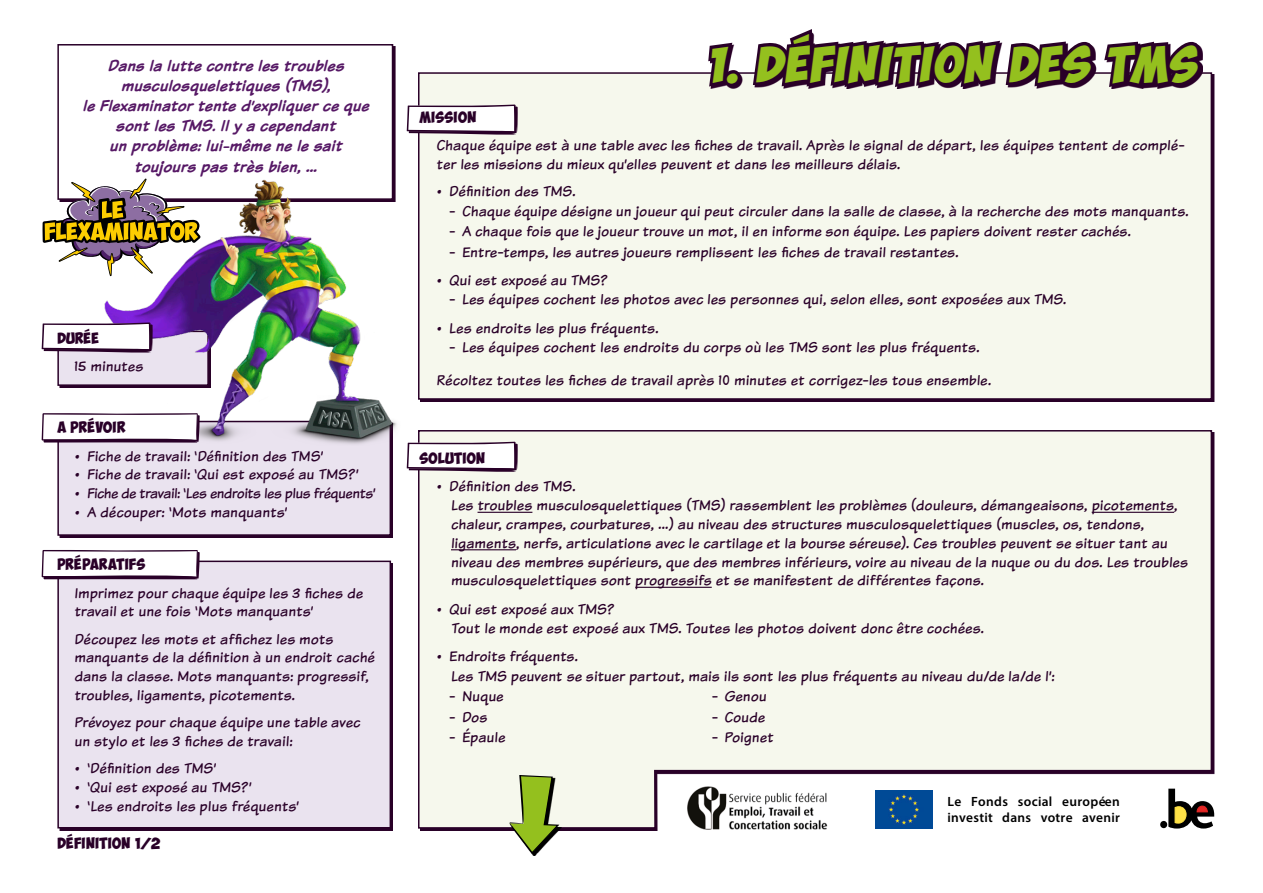
<style>
.page{position:relative;width:1263px;height:893px;background:#fff}
.page>*{position:absolute;margin:0;border:0;box-sizing:border-box;transform-origin:0 0}
.grote_titel{font:36px "Obelix Pro";color:#94c01e}
.inleidende_tekst{font:italic 700 16.8px/20.1px "Komika Text";letter-spacing:.035em;color:#561865;text-align:center}
.doorlopend_tekst_na{font:15px/18.8px "Komika Text";letter-spacing:.02em;color:#290028}
.doorlopende_tekst{font:15px/18.8px "Komika Text";letter-spacing:.02em;color:#290028}
.doorlopend_tekst_na-2{font:15px "Komika Text";letter-spacing:-.015em;color:#290028}
.titel{font:600 13.5px/16.2px "Myriad Pro";letter-spacing:.025em;color:#000}
.titel-2{font:11.25px "Obelix Pro";letter-spacing:.015em;color:#290028}
</style>
<div class="page">
<div style="left:58px;top:331px;width:150px;height:54px;background:#eae3ef"></div>
<div style="left:57px;top:331px;width:152px;height:55px;border:2px solid #290028"></div>
<svg style="left:418px;top:430px;width:795px;height:399px;background:#f3f4eb"></svg>
<div style="left:59px;top:423px;width:334px;height:115px;background:#290028"></div>
<div style="left:58px;top:421px;width:332px;height:114px;background:#eae3ef"></div>
<div style="left:57px;top:421px;width:334px;height:115px;border:2px solid #290028"></div>
<div style="left:419px;top:73px;width:792px;height:326px;background:#f6f8ed"></div>
<div style="left:57px;top:44px;width:336px;height:156px;border:2px solid #290028"></div>
<div style="left:58px;top:561px;width:332px;height:267px;background:#eae3ef"></div>
<div style="left:57px;top:561px;width:334px;height:267px;border:2px solid #290028"></div>
<div style="left:1160px;top:821px;width:7px;height:7px;background:#000;border-radius:50%"></div>
<svg style="left:1168px;top:789px;width:46px;height:39px"></svg>
<img style="left:686px;top:786px;width:144px;height:44px">
<img style="left:876px;top:790px;width:57px;height:38px">
<img style="left:89px;top:178px;width:308px;height:268px">
<svg style="left:43px;top:179px;width:158px;height:97px"></svg>
<svg style="left:42px;top:322px;width:111px;height:31px"></svg>
<svg style="left:407px;top:105px;width:111px;height:30px;background:#d4cdd4"></svg>
<svg style="left:407px;top:442px;width:111px;height:30px"></svg>
<svg style="left:41px;top:413px;width:161px;height:32px"></svg>
<svg style="left:41px;top:550px;width:161px;height:31px"></svg>
<hr style="left:477px;top:512px;width:55px;height:1px;background:#290028">
<hr style="left:1092px;top:512px;width:82px;height:1px;background:#290028">
<hr style="left:451px;top:549px;width:65px;height:1px;background:#290028">
<hr style="left:635px;top:587px;width:77px;height:1px;background:#290028">
<svg style="left:704px;top:29px;width:501px;height:60px"></svg>
<svg style="left:532px;top:777px;width:30px;height:79px"></svg>
<svg style="left:510px;top:775px;width:49px;height:79px;background:#a4b96b"></svg>
<p class="inleidende_tekst" style="left:83px;top:55px;width:287px">Dans la lutte contre les troubles musculosquelettiques (TMS),<br>le Flexaminator tente d’expliquer ce que sont les TMS. Il y a cependant<br>un problème: lui-même ne le sait toujours pas très bien, …</p>
<p class="titel-2" style="left:57px;top:334px;width:43px">DURÉE</p>
<p class="doorlopende_tekst" style="left:74px;top:357px;width:70px">15 minutes</p>
<p class="titel-2" style="left:57px;top:423px;width:69px">A PRÉVOIR</p>
<p class="doorlopend_tekst_na" style="left:75px;top:446px;width:249px">• Fiche de travail: ‘Définition des TMS’</p>
<p class="doorlopend_tekst_na" style="left:75px;top:465px;width:285px">• Fiche de travail: ‘Qui est exposé au TMS?’</p>
<p class="doorlopend_tekst_na-2" style="left:75px;top:484px;width:302px">• Fiche de travail: ‘Les endroits les plus fréquents’</p>
<p class="doorlopend_tekst_na" style="left:75px;top:502px;width:213px">• A découper: ‘Mots manquants’</p>
<p class="titel-2" style="left:57px;top:560px;width:89px">PRÉPARATIFS</p>
<p class="doorlopende_tekst" style="left:74px;top:583px;width:290px">Imprimez pour chaque équipe les 3 fiches de travail et une fois ‘Mots manquants’</p>
<p class="doorlopende_tekst" style="left:74px;top:629px;width:302px">Découpez les mots et affichez les mots manquants de la définition à un endroit caché dans la classe. Mots manquants: progressif, troubles, ligaments, picotements.</p>
<p class="doorlopende_tekst" style="left:74px;top:713px;width:287px">Prévoyez pour chaque équipe une table avec un stylo et les 3 fiches de travail:</p>
<p class="doorlopend_tekst_na" style="left:75px;top:759px;width:142px">• ‘Définition des TMS’</p>
<p class="doorlopend_tekst_na" style="left:75px;top:777px;width:178px">• ‘Qui est exposé au TMS?’</p>
<p class="doorlopend_tekst_na" style="left:75px;top:796px;width:225px">• ‘Les endroits les plus fréquents’</p>
<p class="titel-2" style="left:57px;top:838px;width:104px">DÉFINITION 1/2</p>
<p class="grote_titel" style="left:706px;top:49px;width:500px">1. DÉFINITION DES TMS</p>
<p class="titel-2" style="left:419px;top:113px;width:58px">MISSION</p>
<p class="doorlopende_tekst" style="left:436px;top:136px;width:749px">Chaque équipe est à une table avec les fiches de travail. Après le signal de départ, les équipes tentent de complé&shy;ter les missions du mieux qu’elles peuvent et dans les meilleurs délais.</p>
<p class="doorlopend_tekst_na" style="left:437px;top:182px;width:140px">• Définition des TMS.</p>
<p class="doorlopend_tekst_na" style="left:449px;top:201px;width:741px">- Chaque équipe désigne un joueur qui peut circuler dans la salle de classe, à la recherche des mots manquants.</p>
<p class="doorlopend_tekst_na" style="left:449px;top:222px;width:683px">- A chaque fois que le joueur trouve un mot, il en informe son équipe. Les papiers doivent rester cachés.</p>
<p class="doorlopend_tekst_na" style="left:449px;top:242px;width:511px">- Entre-temps, les autres joueurs remplissent les fiches de travail restantes.</p>
<p class="doorlopend_tekst_na" style="left:437px;top:270px;width:172px">• Qui est exposé au TMS?</p>
<p class="doorlopend_tekst_na" style="left:449px;top:290px;width:618px">- Les équipes cochent les photos avec les personnes qui, selon elles, sont exposées aux TMS.</p>
<p class="doorlopend_tekst_na" style="left:437px;top:318px;width:223px">• Les endroits les plus fréquents.</p>
<p class="doorlopend_tekst_na" style="left:449px;top:338px;width:531px">- Les équipes cochent les endroits du corps où les TMS sont les plus fréquents.</p>
<p class="doorlopende_tekst" style="left:436px;top:370px;width:556px">Récoltez toutes les fiches de travail après 10 minutes et corrigez-les tous ensemble.</p>
<p class="titel-2" style="left:419px;top:453px;width:67px">SOLUTION</p>
<p class="doorlopend_tekst_na" style="left:437px;top:476px;width:140px">• Définition des TMS.</p>
<p class="doorlopend_tekst_na" style="left:451px;top:496px;width:738px">Les troubles musculosquelettiques (TMS) rassemblent les problèmes (douleurs, démangeaisons, picotements, chaleur, crampes, courbatures, …) au niveau des structures musculosquelettiques (muscles, os, tendons, ligaments, nerfs, articulations avec le cartilage et la bourse séreuse). Ces troubles peuvent se situer tant au niveau des membres supérieurs, que des membres inférieurs, voire au niveau de la nuque ou du dos. Les troubles musculosquelettiques sont progressifs et se manifestent de différentes façons.</p>
<p class="doorlopend_tekst_na" style="left:437px;top:599px;width:179px">• Qui est exposé aux TMS?</p>
<p class="doorlopend_tekst_na" style="left:451px;top:619px;width:534px">Tout le monde est exposé aux TMS. Toutes les photos doivent donc être cochées.</p>
<p class="doorlopend_tekst_na" style="left:437px;top:647px;width:142px">• Endroits fréquents.</p>
<p class="doorlopend_tekst_na" style="left:451px;top:666px;width:605px">Les TMS peuvent se situer partout, mais ils sont les plus fréquents au niveau du/de la/de l’:</p>
<p class="doorlopend_tekst_na" style="left:449px;top:687px;width:56px">- Nuque</p>
<p class="doorlopend_tekst_na" style="left:449px;top:707px;width:39px">- Dos</p>
<p class="doorlopend_tekst_na" style="left:449px;top:728px;width:57px">- Épaule</p>
<p class="doorlopend_tekst_na" style="left:712px;top:687px;width:56px">- Genou</p>
<p class="doorlopend_tekst_na" style="left:712px;top:707px;width:55px">- Coude</p>
<p class="doorlopend_tekst_na" style="left:712px;top:728px;width:63px">- Poignet</p>
<p class="titel" style="left:947px;top:793px;width:174px">Le Fonds social européen investit dans votre avenir</p>
</div>
